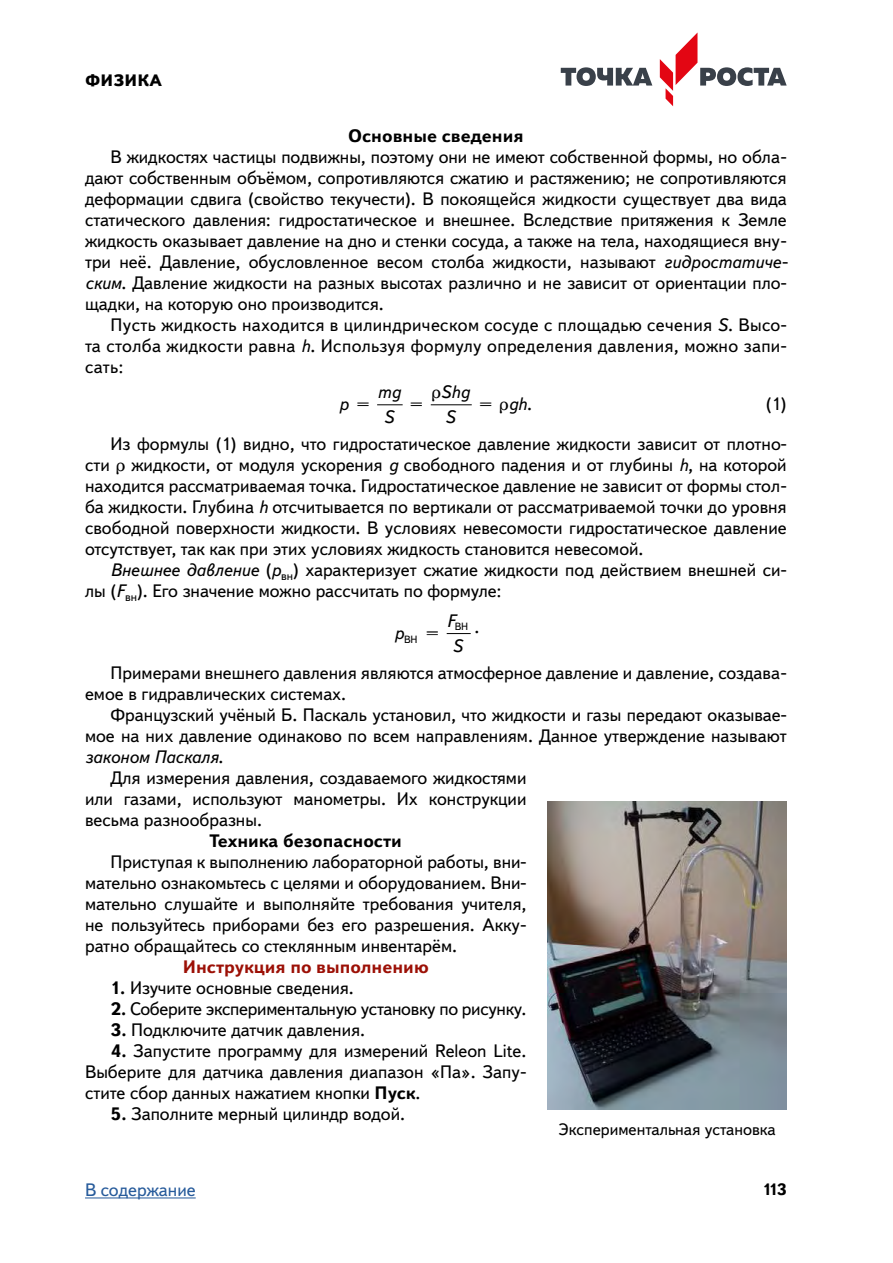
<style>
.page{position:relative;width:893px;height:1263px;background:#fff}
.page>*{position:absolute;margin:0;border:0;box-sizing:border-box;transform-origin:0 0}
.t1{font:18px/21px "Textbook New";color:#000;text-align:justify}
.t2{font:700 18px "Textbook New";color:#000}
.t3{font:italic 18px/25.3px "Textbook New";color:#000;text-align:center}
.t4{font:700 18px "Textbook New";color:#9c1006}
.t5{font:18px "Textbook New";color:#275b9b}
.t6{font:18px "School Book SP Greek Math";color:#000}
.t7{font:16.5px "Textbook New";color:#000}
.t8{font:800 16.5px "Textbook New";letter-spacing:.01em;color:#000}
.t9{font:700 16.5px "Textbook New";color:#000}
.t10{font:10.5px "Textbook New";color:#000}
.s1{font-style:italic}
.s2{font-family:"School Book SP Greek Math";font-style:normal}
.s3{font-family:"Textbook New"}
.s4{font-size:18px}
.s5{font-style:normal}
.s6{font-weight:700}
</style>
<div class="page">
<hr style="left:85px;top:1197px;width:111px;height:1px;background:#275b9b">
<svg style="left:561px;top:67px;width:91px;height:19px"></svg>
<svg style="left:660px;top:32px;width:127px;height:74px"></svg>
<svg style="left:377px;top:404px;width:26px;height:1px"></svg>
<hr style="left:431px;top:404px;width:41px;height:1px;background:#000">
<svg style="left:447px;top:633px;width:24px;height:1px"></svg>
<img style="left:548px;top:801px;width:239px;height:308px">
<p class="t8" style="left:85px;top:70px;width:78px">ФИЗИКА</p>
<p class="t2" style="left:348px;top:124px;width:177px">Основные сведения</p>
<p class="t1" style="left:85px;top:146px;width:704px;text-indent:26px">В жидкостях частицы подвижны, поэтому они не имеют собственной формы, но обла&shy;дают собственным объёмом, сопротивляются сжатию и растяжению; не сопротивляются деформации сдвига (свойство текучести). В покоящейся жидкости существует два вида статического давления: гидростатическое и внешнее<span class="s1">.</span> Вследствие притяжения к Земле жидкость оказывает давление на дно и стенки сосуда, а также на тела, находящиеся вну&shy;три неё. Давление, обусловленное весом столба жидкости, называют <span class="s1">гидростатиче&shy;ским</span>. Давление жидкости на разных высотах различно и не зависит от ориентации пло&shy;щадки, на которую оно производится.</p>
<p class="t1" style="left:85px;top:314px;width:703px;text-indent:26px">Пусть жидкость находится в цилиндрическом сосуде с площадью сечения <span class="s1">S</span>. Высо&shy;та столба жидкости равна <span class="s1">h</span>. Используя формулу определения давления, можно запи&shy;сать:</p>
<p class="t3" style="left:339px;top:391px;width:32px">p <span class="s2">=</span></p>
<p class="t3" style="left:377px;top:379px;width:24px">mg<br>S</p>
<p class="t3" style="left:431px;top:379px;width:40px"><span class="s2">ρ</span>Shg<br>S</p>
<p class="t6" style="left:499px;top:393px;width:35px">ρ <span class="s3">.</span></p>
<p class="t1" style="left:766px;top:394px;width:22px">(1)</p>
<p class="t1" style="left:85px;top:433px;width:703px;text-indent:26px">Из формулы (1) видно, что гидростатическое давление жидкости зависит от плотно&shy;сти жидкости, от модуля ускорения <span class="s1">g</span> свободного падения и от глубины <span class="s1">h</span>, на которой находится рассматриваемая точка. Гидростатическое давление не зависит от формы стол&shy;ба жидкости. Глубина <span class="s1">h</span> отсчитывается по вертикали от рассматриваемой точки до уровня свободной поверхности жидкости. В условиях невесомости гидростатическое давление отсутствует, так как при этих условиях жидкость становится невесомой.</p>
<p class="t1" style="left:85px;top:559px;width:703px;text-indent:26px"><span class="s1">Внешнее давление</span> (<span class="s1">p</span><sub>вн</sub>) характеризует сжатие жидкости под действием внешней си&shy;лы (<span class="s1">F</span><sub>вн</sub>). Его значение можно рассчитать по формуле:</p>
<p class="t3" style="left:395px;top:620px;width:11px">p</p>
<p class="t6" style="left:410px;top:393px;width:15px">=</p>
<p class="t3" style="left:479px;top:391px;width:49px"><span class="s2">=</span> gh</p>
<p class="t3" style="left:447px;top:608px;width:17px">F<br>S</p>
<p class="t10" style="left:455px;top:620px;width:26px">BH <span class="s4">.</span></p>
<p class="t1" style="left:85px;top:662px;width:703px;text-indent:26px">Примерами внешнего давления являются атмосферное давление и давление, создава&shy;емое в гидравлических системах.</p>
<p class="t1" style="left:111px;top:704px;width:678px">Французский учёный Б. Паскаль установил, что жидкости и газы передают оказывае-</p>
<p class="t1" style="left:85px;top:725px;width:703px">мое на них давление одинаково по всем направлениям. Данное утверждение называют</p>
<p class="t3" style="left:85px;top:744px;width:140px">законом Паскаля<span class="s5">.</span></p>
<p class="t1" style="left:111px;top:767px;width:417px">Для измерения давления, создаваемого жидкостями</p>
<p class="t1" style="left:85px;top:788px;width:443px">или газами, используют манометры. Их конструкции</p>
<p class="t1" style="left:85px;top:809px;width:178px">весьма разнообразны.</p>
<p class="t2" style="left:210px;top:829px;width:194px">Техника безопасности</p>
<p class="t1" style="left:85px;top:851px;width:443px;text-indent:26px">Приступая к выполнению лабораторной работы, вни&shy;мательно ознакомьтесь с целями и оборудованием. Вни&shy;мательно слушайте и выполняйте требования учителя, не пользуйтесь приборами без его разрешения. Акку&shy;ратно обращайтесь со стеклянным инвентарём.</p>
<p class="t4" style="left:183px;top:955px;width:247px">Инструкция по выполнению</p>
<p class="t1" style="left:111px;top:977px;width:245px"><span class="s6">1.</span> Изучите основные сведения.</p>
<p class="t1" style="left:111px;top:998px;width:417px"><span class="s6">2.</span> Соберите экспериментальную установку по рисунку.</p>
<p class="t1" style="left:111px;top:1019px;width:256px"><span class="s6">3.</span> Подключите датчик давления.</p>
<p class="t1" style="left:85px;top:1040px;width:443px;text-indent:26px"><span class="s6">4.</span> Запустите программу для измерений Releon Lite.<br>Выберите для датчика давления диапазон «Па». Запу&shy;стите сбор данных нажатием кнопки <span class="s6">Пуск</span>.</p>
<p class="t1" style="left:111px;top:1103px;width:296px"><span class="s6">5.</span> Заполните мерный цилиндр водой.</p>
<p class="t7" style="left:559px;top:1119px;width:219px">Экспериментальная установка</p>
<p class="t10" style="left:404px;top:632px;width:15px">BH</p>
<p class="t5" style="left:85px;top:1179px;width:112px">В содержание</p>
<p class="t9" style="left:762px;top:1179px;width:26px">113</p>
</div>
